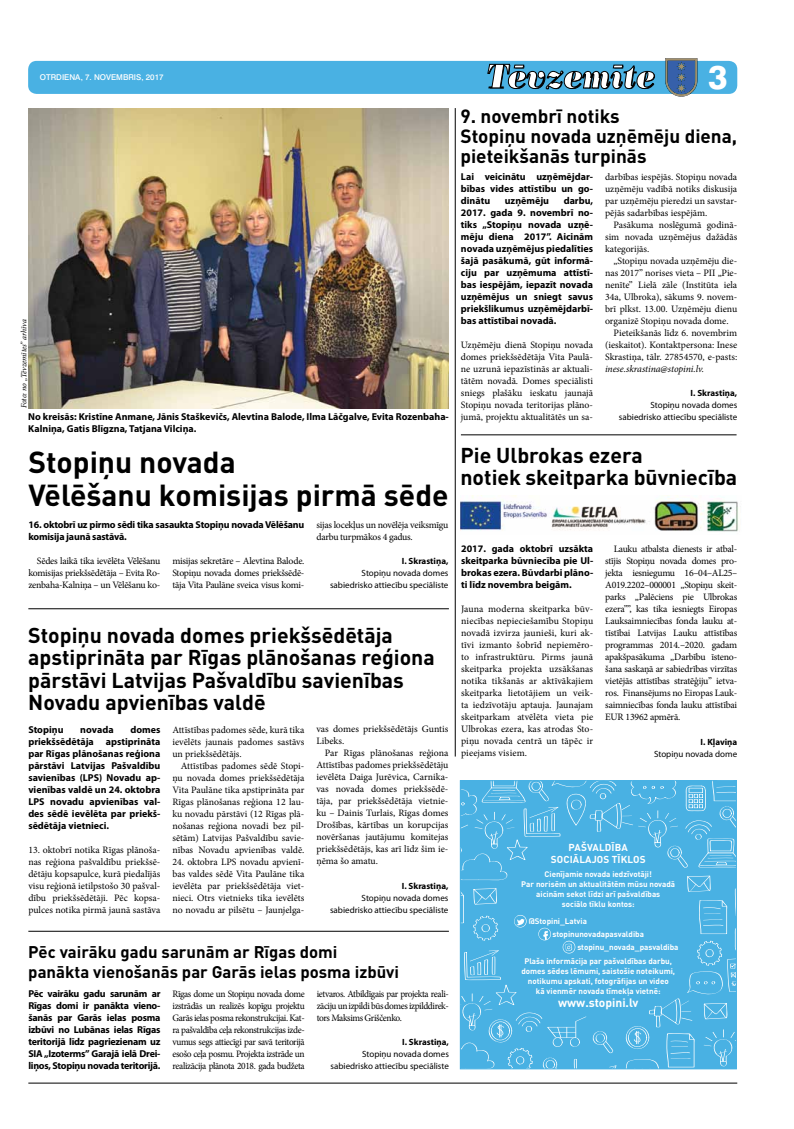
<style>
.page{position:relative;width:794px;height:1129px;background:#fff}
.page>*{position:absolute;margin:0;border:0;box-sizing:border-box;transform-origin:0 0}
.t1{font:800 33px "Swiss 721 TL";color:#fff}
.t2{font:700 30px/33px "DIN Pro";color:#000}
.t3{font:700 21.3px/22.4px "DIN Pro";color:#000}
.t4{font:700 19px/20px "DIN Pro";color:#000}
.t5{font:700 16.7px/20px "DIN Pro";color:#000}
.t6{font:700 12px "DIN Pro";color:#fff}
.t7{font:700 10px/12px "Myriad Pro";color:#000;text-align:justify}
.t8{font:700 10px/12px "Myriad Pro";letter-spacing:-.02em;color:#000}
.t9{font:700 10px/12px "DIN Pro";letter-spacing:.01em;color:#fff}
.t10{font:9.8px/12px "Minion Pro";letter-spacing:-.005em;color:#000;text-align:justify}
.t11{font:9.8px/12px "Minion Pro";letter-spacing:-.005em;color:#000;text-align:justify;scale:.96 1}
.t12{font:9.8px/12px "Minion Pro";letter-spacing:-.025em;color:#000}
.t13{font:italic 9.8px "Minion Pro";letter-spacing:-.01em;color:#000}
.t14{font:9px/12px "Myriad Pro";color:#000;text-align:right}
.t15{font:700 9px "Myriad Pro";color:#000}
.t16{font:700 8px/10px "DIN Pro";color:#fff;text-align:center}
.t17{font:500 8px "Swiss 721 TL";color:#fff}
.t18{font:italic 8px "Minion Pro";letter-spacing:-.01em;color:#000}
</style>
<div class="page">
<hr style="left:28px;top:1082px;width:709px;height:1px;background:#000">
<div style="left:28px;top:61px;width:709px;height:33px;background:#49b1e3;border-radius:9px"></div>
<svg style="left:665px;top:58px;width:32px;height:39px"></svg>
<svg style="left:487px;top:64px;width:168px;height:26px"></svg>
<img style="left:28px;top:108px;width:421px;height:300px">
<hr style="left:28px;top:608px;width:421px;height:1px;background:#000">
<hr style="left:28px;top:930px;width:421px;height:1px;background:#000">
<hr style="left:455px;top:108px;width:1px;height:648px;background:#000">
<svg style="left:460px;top:780px;width:276px;height:288px;background:#51b4e4"></svg>
<hr style="left:461px;top:434px;width:275px;height:1px;background:#000">
<img style="left:461px;top:495px;width:277px;height:37px">
<p class="t17" style="left:40px;top:72px;width:125px">OTRDIENA, 7. NOVEMBRIS, 2017</p>
<h1 class="t1" style="left:708px;top:56px;width:21px">3</h1>
<p class="t18" style="left:18px;top:408px;width:90px;rotate:-90deg">Foto: no „Tēvzemītes” arhīva</p>
<p class="t7" style="left:28px;top:410px;width:422px">No kreisās: Kristīne Anmane, Jānis Staškevičs, Alevtina Balode, Ilma Lāčgalve, Evita Rozenbaha-<br>Kalniņa, Gatis Blīgzna, Tatjana Vilciņa.</p>
<h2 class="t2" style="left:28px;top:444px;width:422px">Stopiņu novada<br>Vēlēšanu komisijas pirmā sēde</h2>
<p class="t8" style="left:28px;top:518px;width:277px">16. oktobrī uz pirmo sēdi tika sasaukta Stopiņu novada Vēlēšanu komisija jaunā sastāvā.</p>
<p class="t12" style="left:316px;top:519px;width:133px">sijas locekļus un novēlēja veiksmīgu darbu turpmākos 4 gadus.</p>
<p class="t15" style="left:402px;top:555px;width:48px">I. Skrastiņa,</p>
<p class="t14" style="left:330px;top:567px;width:120px">Stopiņu novada domes sabiedrisko attiecību speciāliste</p>
<p class="t10" style="left:28px;top:555px;width:133px;text-indent:9px">Sēdes laikā tika ievēlēta Vēlēšanu komisijas priekšsēdētāja – Evita Ro&shy;zenbaha-Kalniņa – un Vēlēšanu ko-</p>
<p class="t10" style="left:172px;top:555px;width:133px">misijas sekretāre – Alevtina Balode.<br>Stopiņu novada domes priekšsēdē&shy;tāja Vita Paulāne sveica visus komi-</p>
<h3 class="t3" style="left:28px;top:623px;width:408px">Stopiņu novada domes priekšsēdētāja apstiprināta par Rīgas plānošanas reģiona pārstāvi Latvijas Pašvaldību savienības Novadu apvienības valdē</h3>
<p class="t7" style="left:28px;top:722px;width:133px;text-indent:102px">domes priekšsēdētāja apstiprināta par Rīgas plānošanas reģiona pārstāvi Latvijas Pašvaldību savienības (LPS) Novadu ap&shy;vienības valdē un 24. oktobra LPS novadu apvienības val&shy;des sēdē ievēlēta par priekš&shy;sēdētāja vietnieci.</p>
<p class="t10" style="left:28px;top:843px;width:133px">13. oktobrī notika Rīgas plānoša&shy;nas reģiona pašvaldību priekšsē&shy;dētāju kopsapulce, kurā piedalījās visu reģionā ietilpstošo 30 pašval&shy;dību priekšsēdētāji. Pēc kopsa&shy;pulces notika pirmā jaunā sastāva</p>
<p class="t7" style="left:28px;top:722px;width:37px">Stopiņu</p>
<p class="t7" style="left:80px;top:722px;width:35px">novada</p>
<p class="t10" style="left:172px;top:723px;width:133px">Attīstības padomes sēde, kurā tika ievēlēts jaunais padomes sastāvs un priekšsēdētājs.</p>
<p class="t10" style="left:172px;top:759px;width:133px;text-indent:9px">Attīstības padomes sēdē Stopi&shy;ņu novada domes priekšsēdētāja Vita Paulāne tika apstiprināta par Rīgas plānošanas reģiona 12 lau&shy;ku novadu pārstāvi (12 Rīgas plā&shy;nošanas reģiona novadi bez pil&shy;sētām) Latvijas Pašvaldību savie&shy;nības Novadu apvienības valdē.</p>
<p class="t10" style="left:172px;top:855px;width:134px">24. oktobra LPS novadu apvienī&shy;bas valdes sēdē Vita Paulāne tika ievēlēta par priekšsēdētāja viet&shy;nieci. Otrs vietnieks tika ievēlēts no novadu ar pilsētu – Jaunjelga-</p>
<p class="t10" style="left:316px;top:723px;width:133px">vas domes priekšsēdētājs Guntis<br>Libeks.</p>
<p class="t10" style="left:316px;top:747px;width:133px;text-indent:9px">Par Rīgas plānošanas reģiona Attīstības padomes priekšsēdētāju ievēlēta Daiga Jurēvica, Carnika&shy;vas novada domes priekšsēdē&shy;tāja, par priekšsēdētāja vietnie&shy;ku – Dainis Turlais, Rīgas domes Drošības, kārtības un korupcijas novēršanas jautājumu komitejas priekšsēdētājs, kas arī līdz šim ie&shy;ņēma šo amatu.</p>
<p class="t15" style="left:402px;top:879px;width:48px">I. Skrastiņa,</p>
<p class="t14" style="left:330px;top:891px;width:120px">Stopiņu novada domes sabiedrisko attiecību speciāliste</p>
<h3 class="t5" style="left:28px;top:941px;width:372px">Pēc vairāku gadu sarunām ar Rīgas domi panākta vienošanās par Garās ielas posma izbūvi</h3>
<p class="t7" style="left:28px;top:986px;width:134px">Pēc vairāku gadu sarunām ar Rīgas domi ir panākta vieno&shy;šanās par Garās ielas posma izbūvi no Lubānas ielas Rīgas teritorijā līdz pagriezienam uz SIA „Izoterms” Garajā ielā Drei&shy;liņos, Stopiņu novada teritorijā.</p>
<p class="t11" style="left:172px;top:987px;width:139px">Rīgas dome un Stopiņu novada dome izstrādās un realizēs kopīgu projektu Garās ielas posma rekonstrukcijai. Kat&shy;ra pašvaldība ceļa rekonstrukcijas izde&shy;vumus segs attiecīgi par savā teritorijā esošo ceļa posmu. Projekta izstrāde un realizācija plānota 2018. gada budžeta</p>
<p class="t11" style="left:317px;top:987px;width:139px">ietvaros. Atbildīgais par projekta reali&shy;zāciju un izpildi būs domes izpilddirek&shy;tors Maksims Griščenko.</p>
<p class="t15" style="left:402px;top:1035px;width:48px">I. Skrastiņa,</p>
<p class="t14" style="left:330px;top:1047px;width:120px">Stopiņu novada domes sabiedrisko attiecību speciāliste</p>
<h3 class="t4" style="left:460px;top:105px;width:278px">9. novembrī notiks<br>Stopiņu novada uzņēmēju diena, pieteikšanās turpinās</h3>
<p class="t7" style="left:461px;top:170px;width:134px">Lai veicinātu uzņēmējdar&shy;bības vides attīstību un go&shy;dinātu</p>
<p class="t7" style="left:461px;top:194px;width:134px;text-indent:103px">darbu, 2017. gada 9. novembrī no&shy;tiks „Stopiņu novada uzņē&shy;mēju diena 2017”. Aicinām novada uzņēmējus piedalīties šajā pasākumā, gūt informā&shy;ciju par uzņēmuma attīstī&shy;bas iespējām, iepazīt novada uzņēmējus un sniegt savus priekšlikumus uzņēmējdarbī&shy;bas attīstībai novadā.</p>
<p class="t10" style="left:461px;top:339px;width:134px">Uzņēmēju dienā Stopiņu novada domes priekšsēdētāja Vita Paulā&shy;ne uzrunā iepazīstinās ar aktuali&shy;tātēm novadā. Domes speciālisti sniegs plašāku ieskatu jaunajā Stopiņu novada teritorijas plāno&shy;jumā, projektu aktualitātēs un sa-</p>
<p class="t7" style="left:505px;top:194px;width:46px">uzņēmēju</p>
<p class="t10" style="left:605px;top:171px;width:134px">darbības iespējās. Stopiņu novada uzņēmēju vadībā notiks diskusija par uzņēmēju pieredzi un savstar&shy;pējās sadarbības iespējām.</p>
<p class="t10" style="left:605px;top:219px;width:134px;text-indent:9px">Pasākuma noslēgumā godinā&shy;sim novada uzņēmējus dažādās kategorijās.</p>
<p class="t10" style="left:613px;top:255px;width:125px">„Stopiņu novada uzņēmēju die-</p>
<p class="t10" style="left:605px;top:267px;width:134px">nas 2017” norises vieta – PII „Pie-</p>
<p class="t10" style="left:605px;top:279px;width:134px">nenīte” Lielā zāle (Institūta iela</p>
<p class="t10" style="left:605px;top:291px;width:134px">34a, Ulbroka), sākums 9. novem-</p>
<p class="t10" style="left:605px;top:303px;width:134px">brī plkst. 13.00. Uzņēmēju dienu</p>
<p class="t10" style="left:605px;top:315px;width:125px">organizē Stopiņu novada dome.</p>
<p class="t10" style="left:613px;top:327px;width:125px">Pieteikšanās līdz 6. novembrim</p>
<p class="t10" style="left:605px;top:339px;width:134px">(ieskaitot). Kontaktpersona: Inese</p>
<p class="t10" style="left:605px;top:351px;width:134px">Skrastiņa, tālr. 27854570, e-pasts:</p>
<p class="t13" style="left:605px;top:362px;width:100px">inese.skrastina@stopini.lv.</p>
<p class="t15" style="left:690px;top:387px;width:48px">I. Skrastiņa,</p>
<p class="t14" style="left:619px;top:399px;width:120px">Stopiņu novada domes sabiedrisko attiecību speciāliste</p>
<h3 class="t3" style="left:460px;top:443px;width:278px">Pie Ulbrokas ezera<br>notiek skeitparka būvniecība</h3>
<p class="t7" style="left:461px;top:542px;width:134px">2017. gada oktobrī uzsākta skeitparka būvniecība pie Ul&shy;brokas ezera. Būvdarbi plāno&shy;ti līdz novembra beigām.</p>
<p class="t10" style="left:461px;top:603px;width:134px">Jauna moderna skeitparka būv&shy;niecības nepieciešamību Stopiņu novadā izvirza jaunieši, kuri ak&shy;tīvi izmanto šobrīd nepiemēro&shy;to infrastruktūru. Pirms jaunā skeitparka projekta uzsākšanas notika tikšanās ar aktīvākajiem skeitparka lietotājiem un veik&shy;ta iedzīvotāju aptauja. Jaunajam skeitparkam atvēlēta vieta pie Ulbrokas ezera, kas atrodas Sto&shy;piņu novada centrā un tāpēc ir pieejams visiem.</p>
<p class="t10" style="left:605px;top:543px;width:134px;text-indent:9px">Lauku atbalsta dienests ir atbal&shy;stījis Stopiņu novada domes pro&shy;jekta iesniegumu 16–04–AL25– A019.2202–000001 „Stopiņu skeit&shy;parks „Palēciens pie Ulbrokas ezera””, kas tika iesniegts Eiropas Lauksaimniecības fonda lauku at&shy;tīstībai Latvijas Lauku attīstības programmas 2014.–2020. gadam apakšpasākuma „Darbību īsteno&shy;šana saskaņā ar sabiedrības virzītas vietējās attīstības stratēģiju” ietva&shy;ros. Finansējums no Eiropas Lauk&shy;saimniecības fonda lauku attīstībai EUR 13962 apmērā.</p>
<p class="t15" style="left:700px;top:735px;width:38px">I. Kļaviņa</p>
<p class="t14" style="left:654px;top:747px;width:85px">Stopiņu novada dome</p>
<p class="t9" style="left:551px;top:840px;width:84px;text-indent:18px">Pašval dība sociālajos tīklos</p>
<p class="t16" style="left:521px;top:868px;width:155px">Cienījamie novada iedzīvotāji!<br>Par norisēm un aktualitātēm mūsu novadā aicinām sekot līdzi arī pašvaldības<br>sociālo tīklu kontos:</p>
<p class="t16" style="left:529px;top:915px;width:60px">@Stopini_Latvia</p>
<p class="t16" style="left:552px;top:928px;width:93px">stopinunovadapasvaldiba</p>
<p class="t16" style="left:577px;top:941px;width:103px">stopinu_novada_pasvaldiba</p>
<p class="t16" style="left:521px;top:955px;width:155px">Plaša informācija par pašvaldības darbu, domes sēdes lēmumi, saistošie noteikumi, notikumu apskati, fotogrāfijas un video<br>kā vienmēr novada tīmekļa vietnē:</p>
<p class="t6" style="left:558px;top:994px;width:82px">www.stopini.lv</p>
</div>
